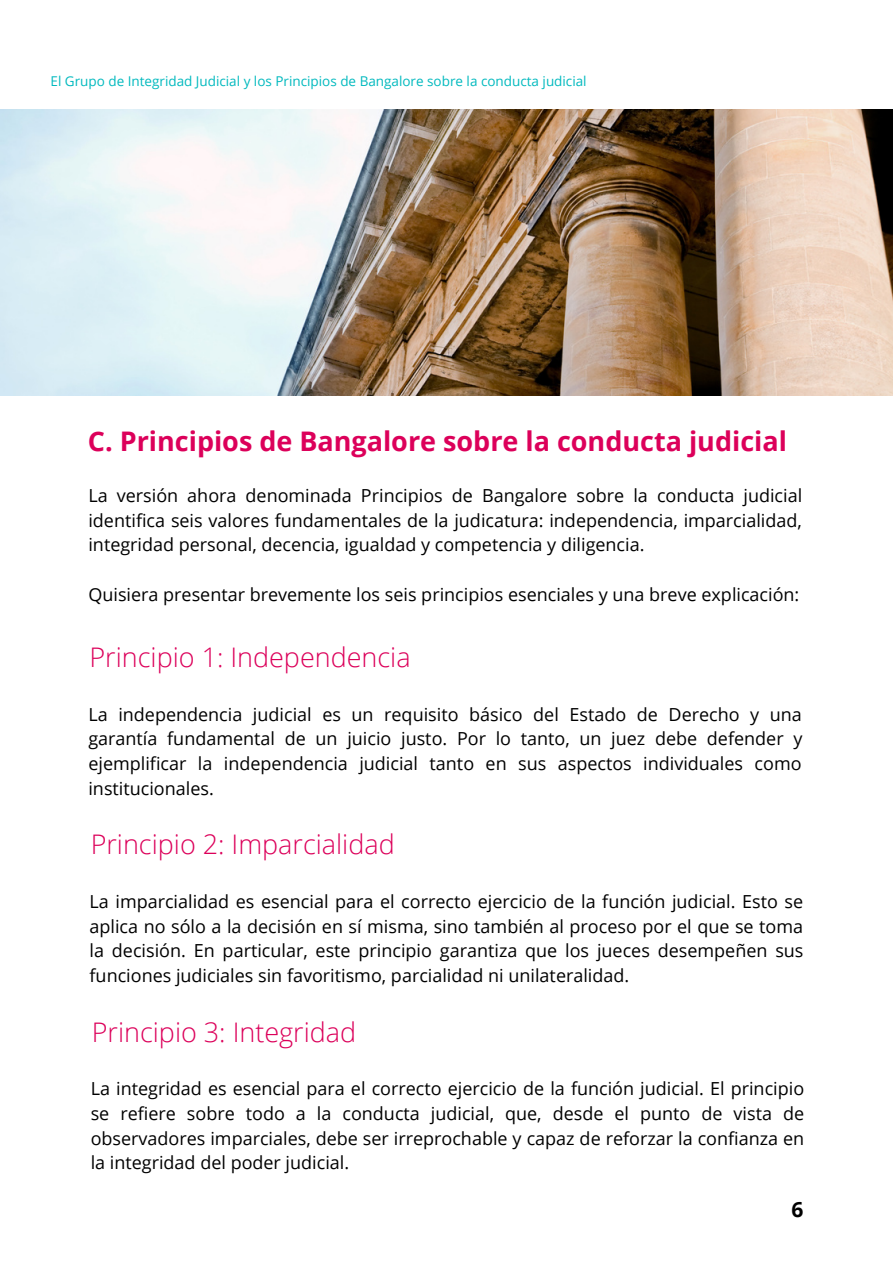
<style>
.page{position:relative;width:893px;height:1264px;background:#fff}
.page>*{position:absolute;margin:0;border:0;box-sizing:border-box;transform-origin:0 0}
.t1{font:300 27px "Open Sans";color:#dc005a}
.t2{font:700 27px "Open Sans";color:#dc005a}
.t3{font:700 21px "Open Sans";color:#000}
.t4{font:18px/24.8px "Open Sans";color:#000;text-align:justify}
.t5{font:13.5px "Open Sans";color:#00b9be}
</style>
<div class="page">
<img style="left:0;top:110px;width:892px;height:285px">
<p class="t5" style="left:50px;top:72px;width:537px">El Grupo de Integridad Judicial y los Principios de Bangalore sobre la conducta judicial</p>
<h1 class="t2" style="left:88px;top:422px;width:700px">C. Principios de Bangalore sobre la conducta judicial</h1>
<p class="t4" style="left:88px;top:482px;width:715px">La versión ahora denominada Principios de Bangalore sobre la conducta judicial identifica seis valores fundamentales de la judicatura: independencia, imparcialidad, integridad personal, decencia, igualdad y competencia y diligencia.</p>
<p class="t4" style="left:88px;top:581px;width:712px">Quisiera presentar brevemente los seis principios esenciales y una breve explicación:</p>
<h1 class="t1" style="left:89px;top:638px;width:322px">Principio 1: Independencia</h1>
<p class="t4" style="left:88px;top:701px;width:715px">La independencia judicial es un requisito básico del Estado de Derecho y una garantía fundamental de un juicio justo. Por lo tanto, un juez debe defender y ejemplificar la independencia judicial tanto en sus aspectos individuales como institucionales.</p>
<h1 class="t1" style="left:91px;top:825px;width:305px">Principio 2: Imparcialidad</h1>
<p class="t4" style="left:89px;top:888px;width:715px">La imparcialidad es esencial para el correcto ejercicio de la función judicial. Esto se aplica no sólo a la decisión en sí misma, sino también al proceso por el que se toma la decisión. En particular, este principio garantiza que los jueces desempeñen sus funciones judiciales sin favoritismo, parcialidad ni unilateralidad.</p>
<h1 class="t1" style="left:92px;top:1012px;width:266px">Principio 3: Integridad</h1>
<p class="t4" style="left:91px;top:1075px;width:715px">La integridad es esencial para el correcto ejercicio de la función judicial. El principio se refiere sobre todo a la conducta judicial, que, desde el punto de vista de observadores imparciales, debe ser irreprochable y capaz de reforzar la confianza en la integridad del poder judicial.</p>
<p class="t3" style="left:791px;top:1194px;width:13px">6</p>
</div>
